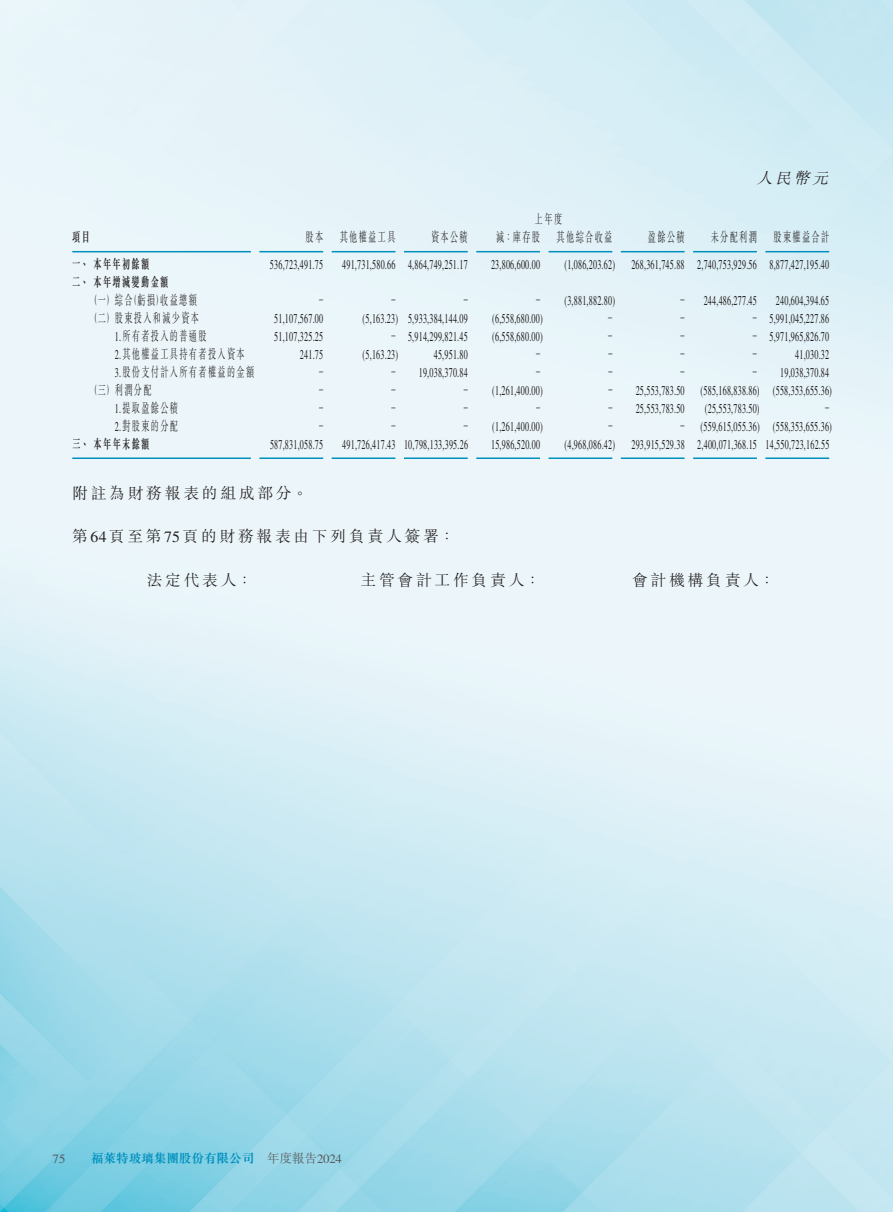
<style>
.page{position:relative;width:893px;height:1212px;background:#fff}
.page>*{position:absolute;margin:0;border:0;box-sizing:border-box;transform-origin:0 0}
.t1{font:300 15.75px "M Sung HK";letter-spacing:.175em;color:#231f20}
.t2{font:italic 300 15.75px "M Sung HK";color:#231f20}
.t3{font:13.5px "Times LT Pro";letter-spacing:.025em;color:#231f20;scale:.6 1}
.t4{font:300 13.5px "M Sung HK";letter-spacing:.175em;color:#231f20;scale:.6 1}
.t5{font:700 13.5px/18px "M Sung HK";letter-spacing:.175em;color:#231f20;scale:.6 1}
.t6{font:700 12.75px "M Sung HK";letter-spacing:-.015em;color:#0090be}
.t7{font:300 12.75px "M Sung HK";color:#57585a}
.t8{font:12.75px "Times LT Pro";color:#57585a}
.s1{font-family:"Times LT Pro";font-weight:400}
</style>
<div class="page">
<img style="left:0;top:0;width:893px;height:1212px">
<hr style="left:72px;top:251px;width:179px;height:1px;background:#0090be">
<hr style="left:259px;top:251px;width:64px;height:1px;background:#0090be">
<hr style="left:332px;top:251px;width:63px;height:1px;background:#0090be">
<hr style="left:404px;top:251px;width:64px;height:1px;background:#0090be">
<hr style="left:476px;top:251px;width:64px;height:1px;background:#0090be">
<hr style="left:549px;top:251px;width:63px;height:1px;background:#0090be">
<hr style="left:621px;top:251px;width:64px;height:1px;background:#0090be">
<hr style="left:693px;top:251px;width:64px;height:1px;background:#0090be">
<hr style="left:765px;top:251px;width:64px;height:1px;background:#0090be">
<hr style="left:72px;top:457px;width:179px;height:2px;background:#0090be">
<hr style="left:259px;top:457px;width:64px;height:2px;background:#0090be">
<hr style="left:332px;top:457px;width:63px;height:2px;background:#0090be">
<hr style="left:404px;top:457px;width:64px;height:2px;background:#0090be">
<hr style="left:476px;top:457px;width:64px;height:2px;background:#0090be">
<hr style="left:549px;top:457px;width:63px;height:2px;background:#0090be">
<hr style="left:621px;top:457px;width:64px;height:2px;background:#0090be">
<hr style="left:693px;top:457px;width:64px;height:2px;background:#0090be">
<hr style="left:765px;top:457px;width:64px;height:2px;background:#0090be">
<p class="t2" style="left:756px;top:167px;width:78px">人民幣元</p>
<p class="t4" style="left:535px;top:210px;width:47px">上年度</p>
<p class="t5" style="left:72px;top:228px;width:31px">項目</p>
<p class="t4" style="left:306px;top:228px;width:31px">股本</p>
<p class="t4" style="left:340px;top:228px;width:94px">其他權益工具</p>
<p class="t4" style="left:431px;top:228px;width:63px">資本公積</p>
<p class="t4" style="left:496px;top:228px;width:74px">減：庫存股</p>
<p class="t4" style="left:557px;top:228px;width:94px">其他綜合收益</p>
<p class="t4" style="left:648px;top:228px;width:63px">盈餘公積</p>
<p class="t4" style="left:711px;top:228px;width:78px">未分配利潤</p>
<p class="t4" style="left:773px;top:228px;width:94px">股東權益合計</p>
<p class="t5" style="left:72px;top:254px;width:161px">一、本年年初餘額<br>二、本年增減變動金額</p>
<p class="t3" style="left:270px;top:257px;width:90px">536,723,491.75</p>
<p class="t3" style="left:342px;top:257px;width:90px">491,731,580.66</p>
<p class="t3" style="left:408px;top:257px;width:101px">4,864,749,251.17</p>
<p class="t3" style="left:491px;top:257px;width:83px">23,806,600.00</p>
<p class="t3" style="left:564px;top:257px;width:86px">)1,086,203.62(</p>
<p class="t3" style="left:631px;top:257px;width:90px">268,361,745.88</p>
<p class="t3" style="left:697px;top:257px;width:101px">2,740,753,929.56</p>
<p class="t3" style="left:769px;top:257px;width:101px">8,877,427,195.40</p>
<p class="t4" style="left:90px;top:290px;width:181px">（一）綜 （合 虧損 收） 益總額</p>
<p class="t3" style="left:319px;top:291px;width:8px">–</p>
<p class="t3" style="left:391px;top:291px;width:8px">–</p>
<p class="t3" style="left:464px;top:291px;width:8px">–</p>
<p class="t3" style="left:536px;top:291px;width:8px">–</p>
<p class="t3" style="left:564px;top:293px;width:86px">)3,881,882.80(</p>
<p class="t3" style="left:681px;top:291px;width:8px">–</p>
<p class="t3" style="left:704px;top:293px;width:90px">244,486,277.45</p>
<p class="t3" style="left:776px;top:293px;width:90px">240,604,394.65</p>
<p class="t4" style="left:90px;top:308px;width:184px">（二）股東投入和減少資本</p>
<p class="t3" style="left:274px;top:311px;width:83px">51,107,567.00</p>
<p class="t3" style="left:363px;top:311px;width:61px">)5,163.23(</p>
<p class="t3" style="left:408px;top:311px;width:101px">5,933,384,144.09</p>
<p class="t3" style="left:492px;top:311px;width:86px">)6,558,680.00(</p>
<p class="t3" style="left:608px;top:309px;width:8px">–</p>
<p class="t3" style="left:681px;top:309px;width:8px">–</p>
<p class="t3" style="left:753px;top:309px;width:8px">–</p>
<p class="t3" style="left:769px;top:311px;width:101px">5,991,045,227.86</p>
<p class="t4" style="left:115px;top:326px;width:154px"><span class="s1">1.</span>所有者投入的普通股</p>
<p class="t3" style="left:274px;top:329px;width:83px">51,107,325.25</p>
<p class="t3" style="left:391px;top:327px;width:8px">–</p>
<p class="t3" style="left:408px;top:329px;width:101px">5,914,299,821.45</p>
<p class="t3" style="left:492px;top:329px;width:86px">)6,558,680.00(</p>
<p class="t3" style="left:608px;top:327px;width:8px">–</p>
<p class="t3" style="left:681px;top:327px;width:8px">–</p>
<p class="t3" style="left:753px;top:327px;width:8px">–</p>
<p class="t3" style="left:769px;top:329px;width:101px">5,971,965,826.70</p>
<p class="t4" style="left:115px;top:344px;width:218px"><span class="s1">2.</span>其他權益工具持有者投入資本</p>
<p class="t3" style="left:300px;top:347px;width:40px">241.75</p>
<p class="t3" style="left:363px;top:347px;width:61px">)5,163.23(</p>
<p class="t3" style="left:434px;top:347px;width:58px">45,951.80</p>
<p class="t3" style="left:536px;top:344px;width:8px">–</p>
<p class="t3" style="left:608px;top:344px;width:8px">–</p>
<p class="t3" style="left:681px;top:344px;width:8px">–</p>
<p class="t3" style="left:753px;top:344px;width:8px">–</p>
<p class="t3" style="left:795px;top:347px;width:58px">41,030.32</p>
<p class="t4" style="left:115px;top:362px;width:234px"><span class="s1">3.</span>股份支付計入所有者權益的金額</p>
<p class="t3" style="left:319px;top:362px;width:8px">–</p>
<p class="t3" style="left:391px;top:362px;width:8px">–</p>
<p class="t3" style="left:419px;top:365px;width:83px">19,038,370.84</p>
<p class="t3" style="left:536px;top:362px;width:8px">–</p>
<p class="t3" style="left:608px;top:362px;width:8px">–</p>
<p class="t3" style="left:681px;top:362px;width:8px">–</p>
<p class="t3" style="left:753px;top:362px;width:8px">–</p>
<p class="t3" style="left:780px;top:365px;width:83px">19,038,370.84</p>
<p class="t4" style="left:90px;top:380px;width:105px">（三）利潤分配</p>
<p class="t3" style="left:319px;top:380px;width:8px">–</p>
<p class="t3" style="left:391px;top:380px;width:8px">–</p>
<p class="t3" style="left:464px;top:380px;width:8px">–</p>
<p class="t3" style="left:492px;top:383px;width:86px">)1,261,400.00(</p>
<p class="t3" style="left:608px;top:380px;width:8px">–</p>
<p class="t3" style="left:636px;top:383px;width:83px">25,553,783.50</p>
<p class="t3" style="left:701px;top:383px;width:100px">)585,168,838.86(</p>
<p class="t3" style="left:773px;top:383px;width:100px">)558,353,655.36(</p>
<p class="t4" style="left:115px;top:398px;width:107px"><span class="s1">1.</span>提取盈餘公積</p>
<p class="t3" style="left:319px;top:398px;width:8px">–</p>
<p class="t3" style="left:391px;top:398px;width:8px">–</p>
<p class="t3" style="left:464px;top:398px;width:8px">–</p>
<p class="t3" style="left:536px;top:398px;width:8px">–</p>
<p class="t3" style="left:608px;top:398px;width:8px">–</p>
<p class="t3" style="left:636px;top:401px;width:83px">25,553,783.50</p>
<p class="t3" style="left:705px;top:401px;width:93px">)25,553,783.50(</p>
<p class="t3" style="left:825px;top:398px;width:8px">–</p>
<p class="t4" style="left:115px;top:416px;width:107px"><span class="s1">2.</span>對股東的分配</p>
<p class="t3" style="left:319px;top:416px;width:8px">–</p>
<p class="t3" style="left:391px;top:416px;width:8px">–</p>
<p class="t3" style="left:464px;top:416px;width:8px">–</p>
<p class="t3" style="left:492px;top:419px;width:86px">)1,261,400.00(</p>
<p class="t3" style="left:608px;top:416px;width:8px">–</p>
<p class="t3" style="left:681px;top:416px;width:8px">–</p>
<p class="t3" style="left:701px;top:419px;width:100px">)559,615,055.36(</p>
<p class="t3" style="left:773px;top:419px;width:100px">)558,353,655.36(</p>
<p class="t5" style="left:72px;top:434px;width:130px">三、本年年末餘額</p>
<p class="t1" style="left:72px;top:482px;width:237px">附註為財務報表的組成部分。</p>
<p class="t1" style="left:72px;top:525px;width:384px">第<span class="s1">64</span>頁至第<span class="s1">75</span>頁的財務報表由下列負責人簽署：</p>
<p class="t3" style="left:270px;top:436px;width:90px">587,831,058.75</p>
<p class="t3" style="left:404px;top:436px;width:108px">10,798,133,395.26</p>
<p class="t3" style="left:342px;top:436px;width:90px">491,726,417.43</p>
<p class="t3" style="left:491px;top:436px;width:83px">15,986,520.00</p>
<p class="t3" style="left:565px;top:436px;width:86px">)4,968,086.42(</p>
<p class="t3" style="left:631px;top:436px;width:90px">293,915,529.38</p>
<p class="t3" style="left:697px;top:436px;width:101px">2,400,071,368.15</p>
<p class="t3" style="left:765px;top:436px;width:108px">14,550,723,162.55</p>
<p class="t1" style="left:147px;top:569px;width:107px">法定代表人：</p>
<p class="t1" style="left:361px;top:569px;width:181px">主管會計工作負責人：</p>
<p class="t1" style="left:632px;top:569px;width:144px">會計機構負責人：</p>
<p class="t8" style="left:52px;top:1151px;width:15px">75</p>
<p class="t6" style="left:91px;top:1150px;width:165px">福萊特玻璃集團股份有限公司</p>
<p class="t7" style="left:267px;top:1150px;width:77px">年度報告<span class="s1">2024</span></p>
</div>
